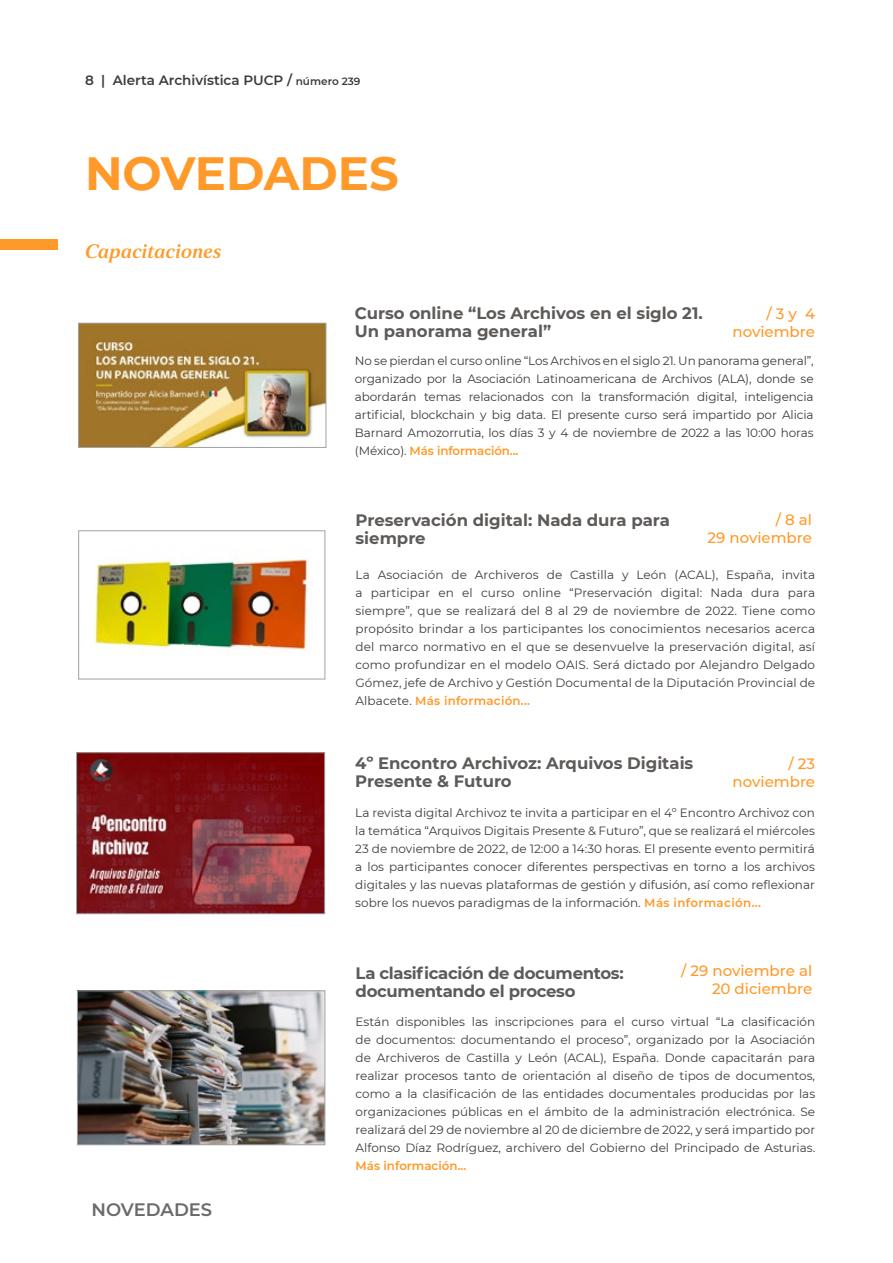
<style>
.page{position:relative;width:893px;height:1263px;background:#fff}
.page>*{position:absolute;margin:0;border:0;box-sizing:border-box;transform-origin:0 0}
.t1{font:700 46.5px "Montserrat";color:#ff9929}
.t2{font:19.5px "Strato Pro Demi Bold It";color:#ff9929}
.t3{font:600 18px "Montserrat";color:#6c6a68}
.t4{font:700 16.5px/18px "Montserrat";color:#5d5a58}
.t5{font:700 16.5px/18px "Montserrat";letter-spacing:-.02em;color:#5d5a58}
.t6{font:500 15px/18px "Montserrat";color:#ff9929;text-align:right}
.t7{font:600 13.5px "Montserrat";color:#3c3c3b}
.t8{font:12px/18px "Montserrat";color:#3c3c3b;text-align:justify}
.t9{font:600 11.85px "Montserrat";color:#ff9929}
.t10{font:600 11.85px "Montserrat";letter-spacing:.02em;color:#ff9929}
.s1{font-size:10.5px}
.s2{font-weight:400;font-size:12px;color:#3c3c3b}
.s3{font-weight:600;font-size:11.85px;color:#ff9929}
</style>
<div class="page">
<div style="left:0;top:239px;width:57px;height:10px;background:#ff9929"></div>
<img style="left:79px;top:755px;width:244px;height:157px">
<div style="left:77px;top:753px;width:248px;height:161px;border:1px solid #a1a1a1"></div>
<img style="left:79px;top:993px;width:244px;height:150px">
<div style="left:77px;top:991px;width:248px;height:154px;border:1px solid #a1a1a1"></div>
<img style="left:94px;top:559px;width:214px;height:91px">
<div style="left:79px;top:531px;width:246px;height:148px;border:1px solid #a1a1a1"></div>
<img style="left:80px;top:325px;width:244px;height:120px">
<div style="left:78px;top:323px;width:248px;height:124px;border:1px solid #a1a1a1"></div>
<p class="t7" style="left:85px;top:71px;width:277px">8 | Alerta Archivística PUCP / <span class="s1">número 239</span></p>
<h1 class="t1" style="left:85px;top:139px;width:315px">NOVEDADES</h1>
<h2 class="t2" style="left:85px;top:239px;width:138px">Capacitaciones</h2>
<h3 class="t3" style="left:92px;top:1196px;width:122px">NOVEDADES</h3>
<h3 class="t4" style="left:355px;top:303px;width:349px">Curso online “Los Archivos en el siglo 21.<br>Un panorama general”</h3>
<p class="t6" style="left:732px;top:304px;width:84px">/ 3 y 4 noviembre</p>
<p class="t8" style="left:355px;top:352px;width:460px">No se pierdan el curso online “Los Archivos en el siglo 21. Un panorama general”, organizado por la Asociación Latinoamericana de Archivos (ALA), donde se abordarán temas relacionados con la transformación digital, inteligencia artificial, blockchain y big data. El presente curso será impartido por Alicia Barnard Amozorrutia, los días 3 y 4 de noviembre de 2022 a las 10:00 horas</p>
<p class="t9" style="left:355px;top:443px;width:165px"><span class="s2">(México).</span> Más información...</p>
<h3 class="t4" style="left:355px;top:511px;width:316px">Preservación digital: Nada dura para siempre</h3>
<p class="t6" style="left:708px;top:510px;width:106px">/ 8 al<br>29 noviembre</p>
<p class="t8" style="left:356px;top:565px;width:461px">La Asociación de Archiveros de Castilla y León (ACAL), España, invita a participar en el curso online “Preservación digital: Nada dura para siempre”, que se realizará del 8 al 29 de noviembre de 2022. Tiene como propósito brindar a los participantes los conocimientos necesarios acerca del marco normativo en el que se desenvuelve la preservación digital, así como profundizar en el modelo OAIS. Será dictado por Alejandro Delgado Gómez, jefe de Archivo y Gestión Documental de la Diputación Provincial de</p>
<p class="t10" style="left:356px;top:692px;width:176px"><span class="s2">Albacete.</span> Más información...</p>
<h3 class="t4" style="left:355px;top:753px;width:340px">4º Encontro Archivoz: Arquivos Digitais<br>Presente &amp; Futuro</h3>
<p class="t8" style="left:355px;top:803px;width:461px">La revista digital Archivoz te invita a participar en el 4º Encontro Archivoz con la temática “Arquivos Digitais Presente &amp; Futuro”, que se realizará el miércoles 23 de noviembre de 2022, de 12:00 a 14:30 horas. El presente evento permitirá a los participantes conocer diferentes perspectivas en torno a los archivos digitales y las nuevas plataformas de gestión y difusión, así como reflexionar sobre los nuevos paradigmas de la información. <span class="s3">Más información...</span></p>
<p class="t6" style="left:733px;top:754px;width:84px">/ 23 noviembre</p>
<h3 class="t5" style="left:356px;top:963px;width:270px">La clasificación de documentos: documentando el proceso</h3>
<p class="t6" style="left:681px;top:961px;width:132px">/ 29 noviembre al<br>20 diciembre</p>
<p class="t8" style="left:356px;top:1012px;width:461px">Están disponibles las inscripciones para el curso virtual “La clasificación de documentos: documentando el proceso”, organizado por la Asociación de Archiveros de Castilla y León (ACAL), España. Donde capacitarán para realizar procesos tanto de orientación al diseño de tipos de documentos, como a la clasificación de las entidades documentales producidas por las organizaciones públicas en el ámbito de la administración electrónica. Se realizará del 29 de noviembre al 20 de diciembre de 2022, y será impartido por Alfonso Díaz Rodríguez, archivero del Gobierno del Principado de Asturias.</p>
<p class="t9" style="left:356px;top:1157px;width:112px">Más información...</p>
</div>
